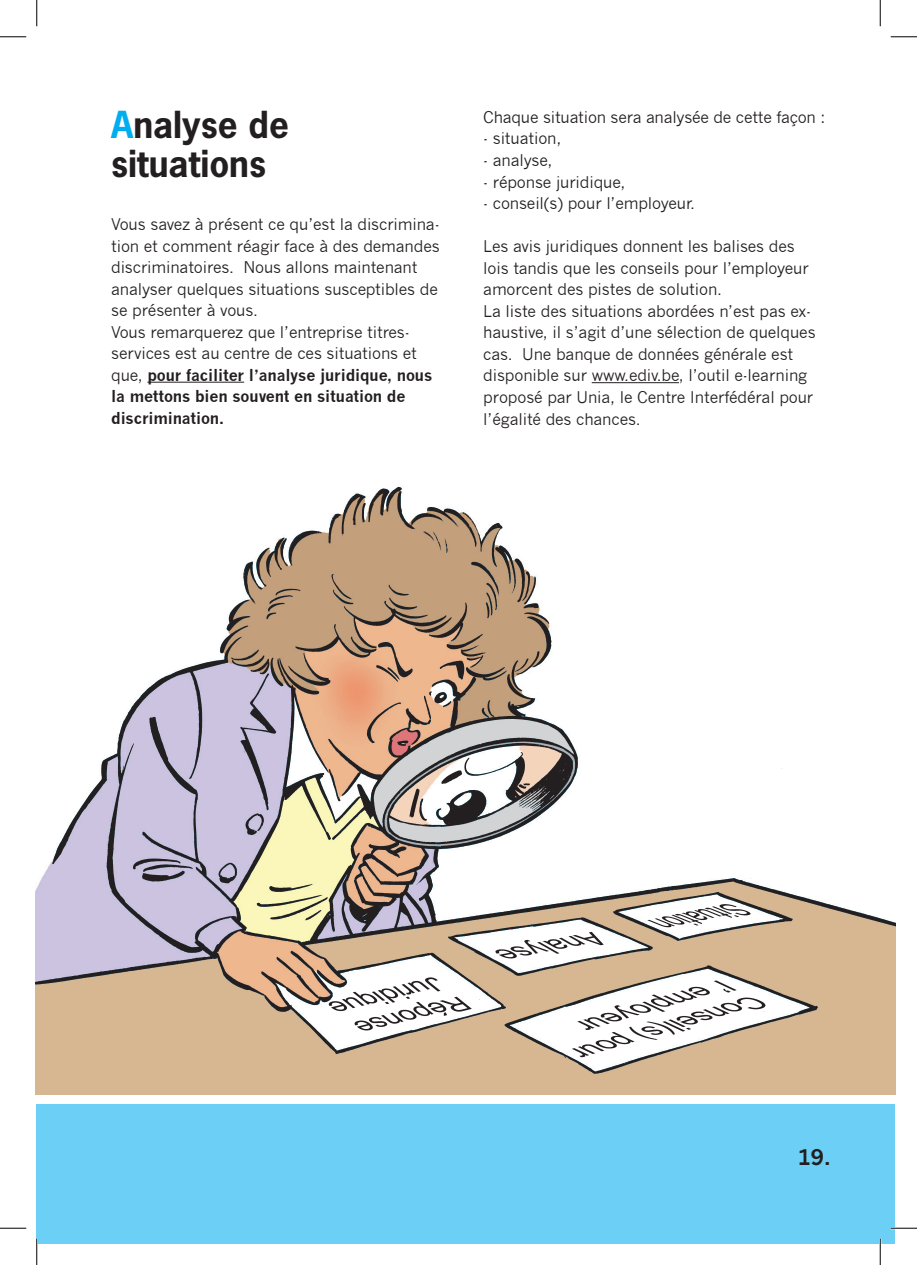
<style>
.page{position:relative;width:917px;height:1265px;background:#fff}
.page>*{position:absolute;margin:0;border:0;box-sizing:border-box;transform-origin:0 0}
.t1{font:700 35px/38.5px "News Gothic Std";color:#231f20}
.t2{font:700 21px "News Gothic";color:#231f20}
.t3{font:15.75px/21.5px "News Gothic";letter-spacing:-.01em;color:#231f20}
.s1{color:#00aeef}
.s2{font-weight:700}
</style>
<div class="page">
<img style="left:36px;top:486px;width:859px;height:608px">
<hr style="left:147px;top:382px;width:97px;height:1px;background:#231f20">
<hr style="left:592px;top:382px;width:87px;height:1px;background:#231f20">
<div style="left:37px;top:1103px;width:858px;height:139px;background:#6bcff6"></div>
<hr style="left:891px;top:1226px;width:26px;height:2px;background:#fff">
<hr style="left:36px;top:1238px;width:2px;height:26px;background:#fff">
<hr style="left:879px;top:1238px;width:2px;height:26px;background:#fff">
<svg style="left:0;top:36px;width:26px;height:1px"></svg>
<svg style="left:891px;top:36px;width:26px;height:1px"></svg>
<svg style="left:0;top:1227px;width:26px;height:1px"></svg>
<svg style="left:891px;top:1227px;width:26px;height:1px"></svg>
<svg style="left:36px;top:0;width:1px;height:26px"></svg>
<svg style="left:36px;top:1238px;width:1px;height:26px"></svg>
<svg style="left:880px;top:0;width:1px;height:26px"></svg>
<svg style="left:880px;top:1238px;width:1px;height:26px"></svg>
<h1 class="t1" style="left:111px;top:105px;width:179px"><span class="s1">A</span>nalyse de situations</h1>
<p class="t3" style="left:111px;top:213px;width:330px">Vous savez à présent ce qu’est la discrimina&shy;tion et comment réagir face à des demandes discriminatoires. Nous allons maintenant analyser quelques situations susceptibles de se présenter à vous.<br>Vous remarquerez que l’entreprise titres&shy;services est au centre de ces situations et que, <span class="s2">pour faciliter l’analyse juridique, nous la mettons bien souvent en situation de discrimination.</span></p>
<p class="t3" style="left:483px;top:106px;width:343px">Chaque situation sera analysée de cette façon :</p>
<p class="t3" style="left:483px;top:128px;width:80px">- situation,</p>
<p class="t3" style="left:483px;top:149px;width:71px">- analyse,</p>
<p class="t3" style="left:483px;top:171px;width:143px">- réponse juridique,</p>
<p class="t3" style="left:483px;top:192px;width:213px">- conseil(s) pour l’employeur.</p>
<p class="t3" style="left:483px;top:236px;width:334px">Les avis juridiques donnent les balises des lois tandis que les conseils pour l’employeur amorcent des pistes de solution.<br>La liste des situations abordées n’est pas ex&shy;haustive, il s’agit d’une sélection de quelques cas. Une banque de données générale est disponible sur www.ediv.be, l’outil e-learning proposé par Unia, le Centre Interfédéral pour l’égalité des chances.</p>
<h2 class="t2" style="left:798px;top:1143px;width:34px">19.</h2>
</div>
